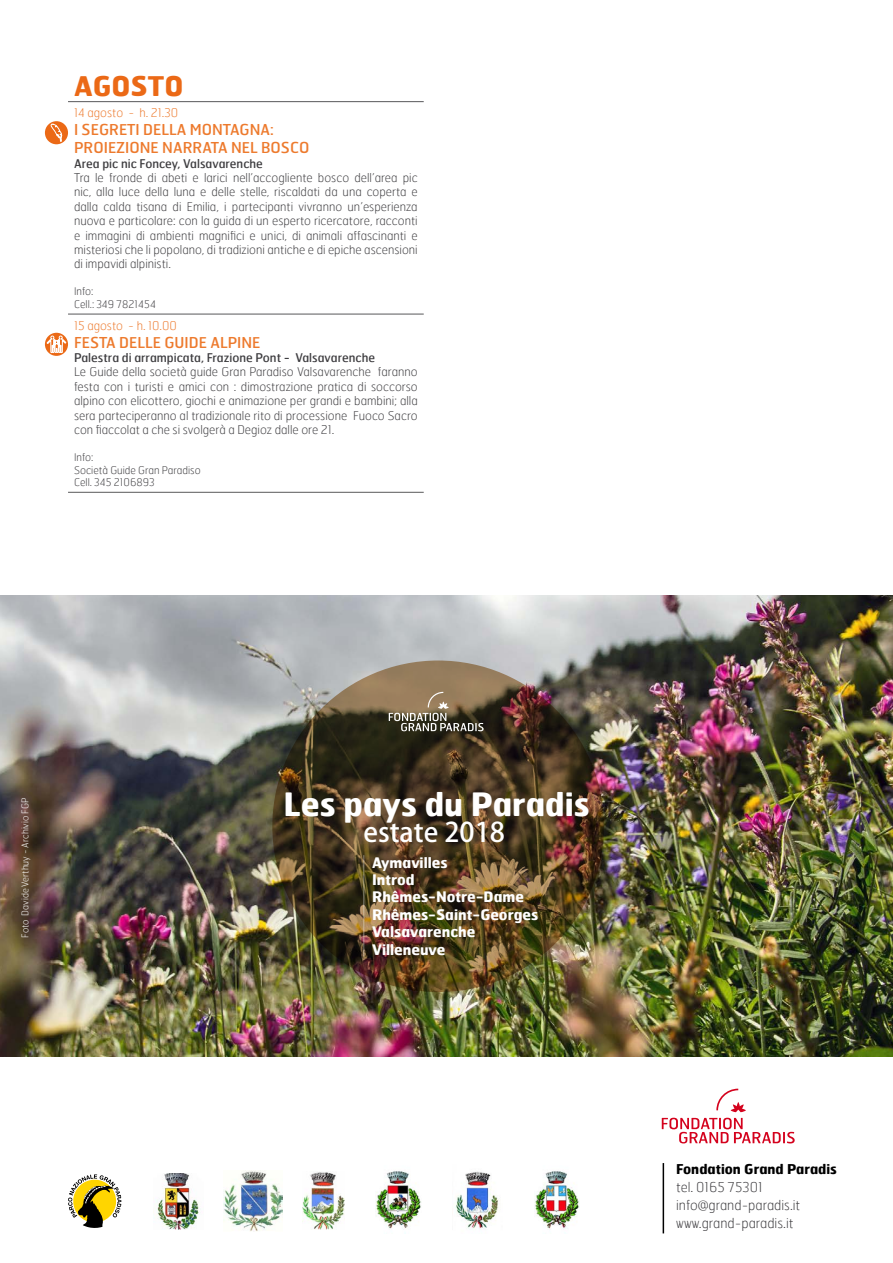
<style>
.page{position:relative;width:893px;height:1263px;background:#fff}
.page>*{position:absolute;margin:0;border:0;box-sizing:border-box;transform-origin:0 0}
.t1{font:700 32.1px "Hermes";color:#fff}
.t2{font:700 27px "Hermes";color:#eb6916}
.t3{font:500 26.85px "Koz Go Pr 6 N";color:#fff}
.t4{font:15px/18px "Hermes";color:#ed7a2d}
.t5{font:700 14.55px/17.4px "Hermes";color:#fff}
.t6{font:100 13.5px/18px "Hermes";color:#3e3d40}
.t7{font:700 13.5px "Hermes";color:#000}
.t8{font:100 12px/14.4px "Hermes";color:#3e3d40;text-align:justify}
.t9{font:12px "Hermes";color:#3e3d40}
.t10{font:100 12px "Hermes";color:#ed7a2d}
.t11{font:100 10.5px/12.6px "Hermes";color:#3e3d40}
.t12{font:100 9.3px "Hermes";color:#fff}
</style>
<div class="page">
<img style="left:0;top:595px;width:893px;height:461px">
<img style="left:272px;top:660px;width:332px;height:332px;border-radius:50%">
<svg style="left:389px;top:692px;width:95px;height:39px;background:#80715a"></svg>
<hr style="left:363px;top:855px;width:1px;height:101px;background:#fff">
<hr style="left:68px;top:101px;width:356px;height:1px;background:#58585a">
<hr style="left:68px;top:314px;width:356px;height:1px;background:#58585a">
<hr style="left:68px;top:492px;width:356px;height:1px;background:#58585a">
<div style="left:45px;top:121px;width:23px;height:23px;background:#eb6916;border-radius:50%"></div>
<svg style="left:51px;top:123px;width:13px;height:19px"></svg>
<div style="left:45px;top:333px;width:23px;height:23px;background:#eb6916;border-radius:50%"></div>
<svg style="left:46px;top:335px;width:21px;height:18px"></svg>
<hr style="left:663px;top:1163px;width:1px;height:70px;background:#000">
<svg style="left:662px;top:1088px;width:133px;height:55px"></svg>
<img style="left:455px;top:1171px;width:44px;height:59px">
<img style="left:156px;top:1173px;width:43px;height:56px">
<img style="left:223px;top:1170px;width:59px;height:61px">
<img style="left:302px;top:1172px;width:43px;height:58px">
<img style="left:375px;top:1171px;width:46px;height:58px">
<img style="left:534px;top:1171px;width:45px;height:58px">
<svg style="left:68px;top:1174px;width:54px;height:54px"></svg>
<h2 class="t2" style="left:74px;top:68px;width:111px">AGOSTO</h2>
<p class="t10" style="left:74px;top:105px;width:106px">14 agosto - h. 21.30</p>
<p class="t4" style="left:74px;top:120px;width:237px">I SEGRETI DELLA MONTAGNA:<br>PROIEZIONE NARRATA NEL BOSCO</p>
<p class="t9" style="left:74px;top:156px;width:190px">Area pic nic Foncey, Valsavarenche</p>
<p class="t8" style="left:74px;top:170px;width:345px">Tra le fronde di abeti e larici nell’accogliente bosco dell’area pic nic, alla luce della luna e delle stelle, riscaldati da una coperta e dalla calda tisana di Emilia, i partecipanti vivranno un’esperienza nuova e particolare: con la guida di un esperto ricercatore, racconti e immagini di ambienti magnifici e unici, di animali affascinanti e misteriosi che li popolano, di tradizioni antiche e di epiche ascensioni di impavidi alpinisti.</p>
<p class="t11" style="left:74px;top:285px;width:83px">Info:<br>Cell.: 349 7821454</p>
<p class="t10" style="left:74px;top:318px;width:104px">15 agosto - h. 10.00</p>
<p class="t4" style="left:74px;top:333px;width:188px">FESTA DELLE GUIDE ALPINE</p>
<p class="t9" style="left:74px;top:350px;width:303px">Palestra di arrampicata, Frazione Pont - Valsavarenche</p>
<p class="t8" style="left:74px;top:365px;width:345px">Le Guide della società guide Gran Paradiso Valsavarenche faranno festa con i turisti e amici con : dimostrazione pratica di soccorso alpino con elicottero, giochi e animazione per grandi e bambini; alla sera parteciperanno al tradizionale rito di processione Fuoco Sacro con fiaccolat a che si svolgerà a Degioz dalle ore 21.</p>
<p class="t11" style="left:74px;top:451px;width:128px">Info:<br>Società Guide Gran Paradiso<br>Cell. 345 2106893</p>
<p class="t12" style="left:19px;top:937px;width:141px;rotate:-90deg">Foto Davide Verthuy - Archivio FGP</p>
<h1 class="t1" style="left:284px;top:783px;width:308px">Les pays du Paradis</h1>
<h3 class="t3" style="left:363px;top:816px;width:143px">estate 2018</h3>
<p class="t5" style="left:372px;top:853px;width:168px">Aymavilles<br>Introd<br>Rhêmes-Notre-Dame<br>Rhêmes-Saint-Georges<br>Valsavarenche<br>Villeneuve</p>
<p class="t7" style="left:676px;top:1160px;width:162px">Fondation Grand Paradis</p>
<p class="t6" style="left:676px;top:1177px;width:126px">tel. 0165 75301 info@grand-paradis.it www.grand-paradis.it</p>
</div>
